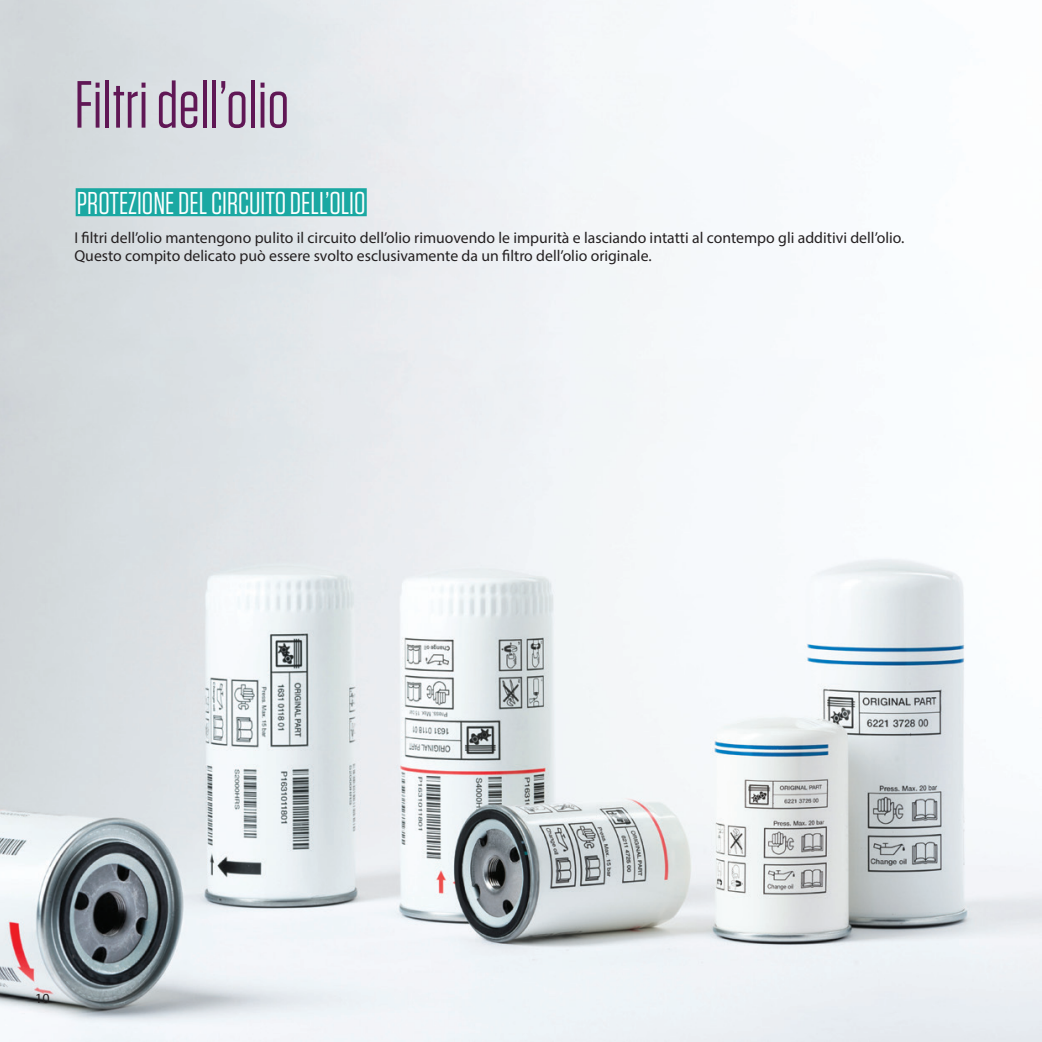
<style>
.page{position:relative;width:1042px;height:1042px;background:#fff}
.page>*{position:absolute;margin:0;border:0;box-sizing:border-box;transform-origin:0 0}
.t1{font:66.5px "Tungsten";color:#601755}
.t2{font:31.5px "Tungsten";color:#fff}
.t3{font:15.75px/18.9px "Myriad Pro";color:#231f20}
.t4{font:14px "Myriad Pro";color:#231f20}
</style>
<div class="page">
<img style="left:0;top:0;width:1042px;height:1042px">
<div style="left:76px;top:188px;width:291px;height:28px;background:#1aa8a2"></div>
<h1 class="t1" style="left:74px;top:70px;width:216px">Filtri dell’olio</h1>
<h2 class="t2" style="left:77px;top:187px;width:290px">PROTEZIONE DEL CIRCUITO DELL’OLIO</h2>
<p class="t3" style="left:74px;top:228px;width:831px">I filtri dell’olio mantengono pulito il circuito dell’olio rimuovendo le impurità e lasciando intatti al contempo gli additivi dell’olio.<br>Questo compito delicato può essere svolto esclusivamente da un filtro dell’olio originale.</p>
<p class="t4" style="left:35px;top:989px;width:16px">10</p>
</div>
